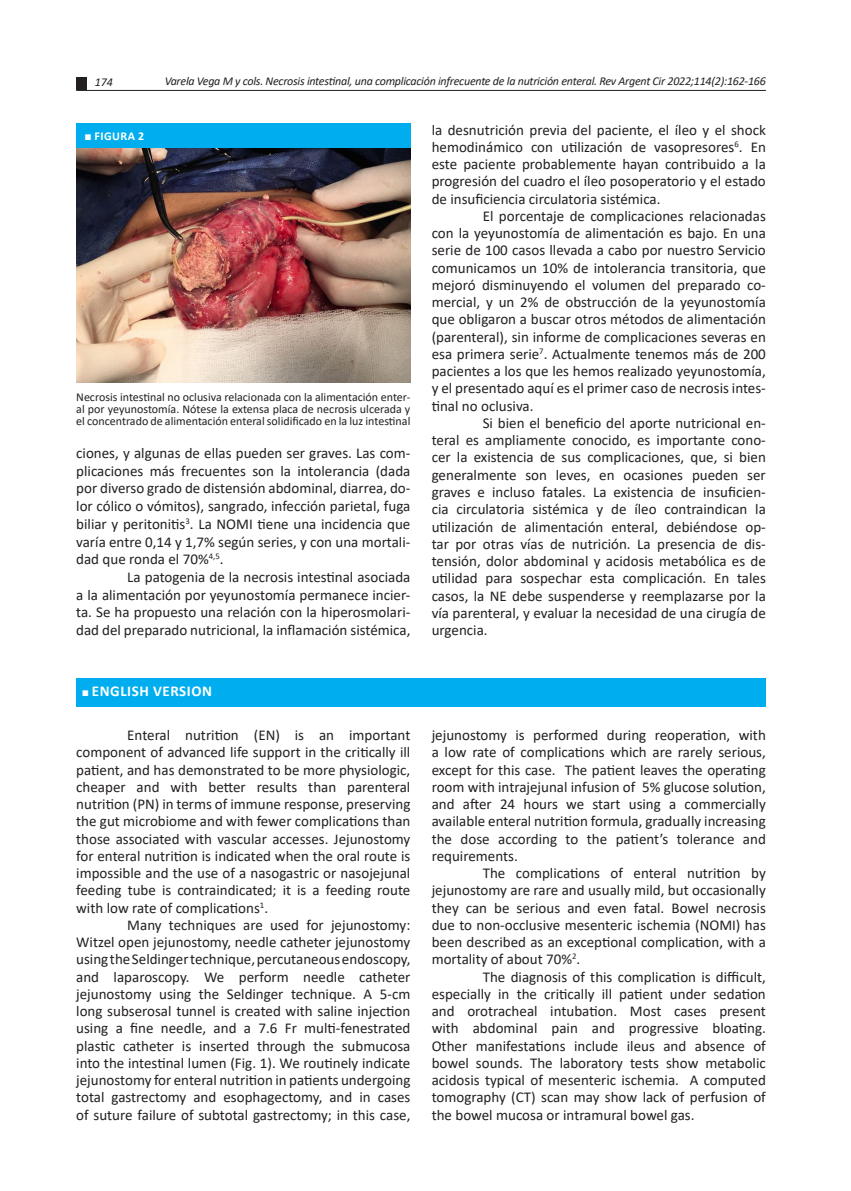
<style>
.page{position:relative;width:851px;height:1191px;background:#fff}
.page>*{position:absolute;margin:0;border:0;box-sizing:border-box;transform-origin:0 0}
.Texto_GRAL_CON_TAB{font:15px/17.2px "Calibri";color:#231f20;text-align:justify}
.t1{font:700 15px "Calibri";letter-spacing:.04em;color:#fff}
.Texto_GRAL{font:12px/12px "Calibri";color:#231f20;text-align:justify}
.t2{font:italic 12px "Calibri";letter-spacing:-.02em;color:#231f20}
.t3{font:700 12px "Calibri";letter-spacing:.04em;color:#fff}
.s1{font-family:"Garamond"}
.s2{font-family:"Garamond";font-size:12px}
</style>
<div class="page">
<hr style="left:76px;top:90px;width:689px;height:1px;background:#231f20">
<div style="left:76px;top:77px;width:11px;height:13px;background:#231f20"></div>
<div style="left:76px;top:677px;width:689px;height:29px;background:#00aeef"></div>
<img style="left:76px;top:148px;width:334px;height:235px">
<div style="left:76px;top:123px;width:334px;height:25px;background:#00aeef"></div>
<p class="t2" style="left:95px;top:74px;width:20px">174</p>
<p class="t2" style="left:165px;top:73px;width:602px">Varela Vega M y cols. Necrosis intestinal, una complicación infrecuente de la nutrición enteral. Rev Argent Cir 2022;114(2):162-166</p>
<p class="t3" style="left:85px;top:128px;width:61px"><span class="s1">■</span> FIGURA 2</p>
<p class="Texto_GRAL" style="left:76px;top:390px;width:335px">Necrosis intestinal no oclusiva relacionada con la alimentación enter&shy;al por yeyunostomía. Nótese la extensa placa de necrosis ulcerada y el concentrado de alimentación enteral solidificado en la luz intestinal</p>
<p class="Texto_GRAL_CON_TAB" style="left:76px;top:444px;width:335px;line-height:17.7px">ciones, y algunas de ellas pueden ser graves. Las com&shy;plicaciones más frecuentes son la intolerancia (dada por diverso grado de distensión abdominal, diarrea, do&shy;lor cólico o vómitos), sangrado, infección parietal, fuga biliar y peritonitis<sup>3</sup>. La NOMI tiene una incidencia que varía entre 0,14 y 1,7% según series, y con una mortali&shy;dad que ronda el 70%<sup>4,5</sup>.</p>
<p class="Texto_GRAL_CON_TAB" style="left:76px;top:568px;width:335px;line-height:17.7px;text-indent:51px">La patogenia de la necrosis intestinal asociada a la alimentación por yeyunostomía permanece incier&shy;ta. Se ha propuesto una relación con la hiperosmolari&shy;dad del preparado nutricional, la inflamación sistémica,</p>
<p class="t1" style="left:82px;top:681px;width:132px"><span class="s2">■</span> ENGLISH VERSION</p>
<p class="Texto_GRAL_CON_TAB" style="left:76px;top:726px;width:335px;text-indent:51px">Enteral nutrition (EN) is an important component of advanced life support in the critically ill patient, and has demonstrated to be more physiologic, cheaper and with better results than parenteral nutrition (PN) in terms of immune response, preserving the gut microbiome and with fewer complications than those associated with vascular accesses. Jejunostomy for enteral nutrition is indicated when the oral route is impossible and the use of a nasogastric or nasojejunal feeding tube is contraindicated; it is a feeding route with low rate of complications<sup>1</sup>.</p>
<p class="Texto_GRAL_CON_TAB" style="left:76px;top:916px;width:335px;text-indent:51px">Many techniques are used for jejunostomy:<br>Witzel open jejunostomy, needle catheter jejunostomy using the Seldinger technique, percutaneous endoscopy, and laparoscopy. We perform needle catheter jejunostomy using the Seldinger technique. A 5-cm long subserosal tunnel is created with saline injection using a fine needle, and a 7.6 Fr multi-fenestrated plastic catheter is inserted through the submucosa into the intestinal lumen (Fig. 1). We routinely indicate jejunostomy for enteral nutrition in patients undergoing total gastrectomy and esophagectomy, and in cases of suture failure of subtotal gastrectomy; in this case,</p>
<p class="Texto_GRAL_CON_TAB" style="left:431px;top:121px;width:335px">la desnutrición previa del paciente, el íleo y el shock hemodinámico con utilización de vasopresores<sup>6</sup>. En este paciente probablemente hayan contribuido a la progresión del cuadro el íleo posoperatorio y el estado de insuficiencia circulatoria sistémica.</p>
<p class="Texto_GRAL_CON_TAB" style="left:431px;top:207px;width:335px;text-indent:51px">El porcentaje de complicaciones relacionadas con la yeyunostomía de alimentación es bajo. En una serie de 100 casos llevada a cabo por nuestro Servicio comunicamos un 10% de intolerancia transitoria, que mejoró disminuyendo el volumen del preparado co&shy;mercial, y un 2% de obstrucción de la yeyunostomía que obligaron a buscar otros métodos de alimentación (parenteral), sin informe de complicaciones severas en esa primera serie<sup>7</sup>. Actualmente tenemos más de 200 pacientes a los que les hemos realizado yeyunostomía, y el presentado aquí es el primer caso de necrosis intes&shy;tinal no oclusiva.</p>
<p class="Texto_GRAL_CON_TAB" style="left:431px;top:414px;width:335px;text-indent:51px">Si bien el beneficio del aporte nutricional en&shy;teral es ampliamente conocido, es importante cono&shy;cer la existencia de sus complicaciones, que, si bien generalmente son leves, en ocasiones pueden ser graves e incluso fatales. La existencia de insuficien&shy;cia circulatoria sistémica y de íleo contraindican la utilización de alimentación enteral, debiéndose op&shy;tar por otras vías de nutrición. La presencia de dis&shy;tensión, dolor abdominal y acidosis metabólica es de utilidad para sospechar esta complicación. En tales casos, la NE debe suspenderse y reemplazarse por la vía parenteral, y evaluar la necesidad de una cirugía de urgencia.</p>
<p class="Texto_GRAL_CON_TAB" style="left:431px;top:726px;width:335px">jejunostomy is performed during reoperation, with a low rate of complications which are rarely serious, except for this case. The patient leaves the operating room with intrajejunal infusion of 5% glucose solution, and after 24 hours we start using a commercially available enteral nutrition formula, gradually increasing the dose according to the patient’s tolerance and requirements.</p>
<p class="Texto_GRAL_CON_TAB" style="left:431px;top:864px;width:335px;text-indent:51px">The complications of enteral nutrition by jejunostomy are rare and usually mild, but occasionally they can be serious and even fatal. Bowel necrosis due to non-occlusive mesenteric ischemia (NOMI) has been described as an exceptional complication, with a mortality of about 70%<sup>2</sup>.</p>
<p class="Texto_GRAL_CON_TAB" style="left:431px;top:967px;width:335px;text-indent:51px">The diagnosis of this complication is difficult, especially in the critically ill patient under sedation and orotracheal intubation. Most cases present with abdominal pain and progressive bloating.<br>Other manifestations include ileus and absence of bowel sounds. The laboratory tests show metabolic acidosis typical of mesenteric ischemia. A computed tomography (CT) scan may show lack of perfusion of the bowel mucosa or intramural bowel gas.</p>
</div>
